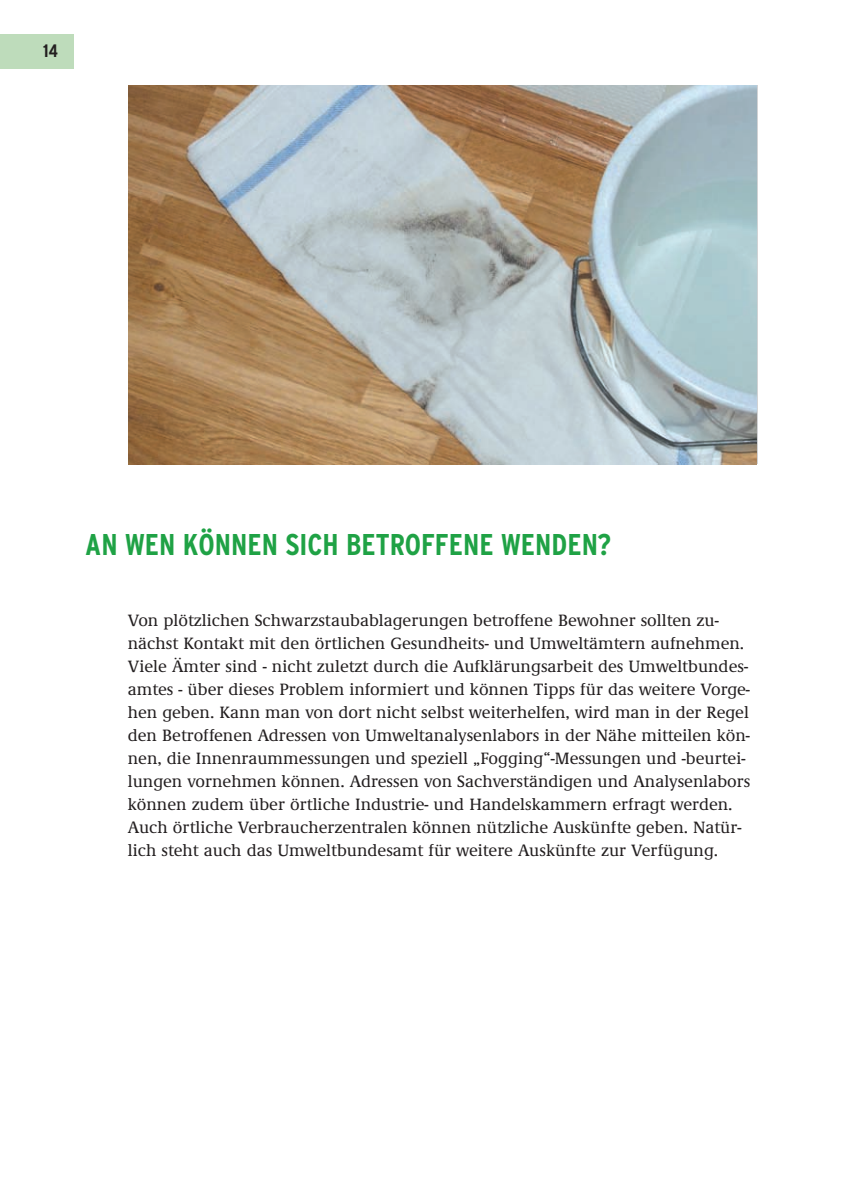
<style>
.page{position:relative;width:842px;height:1191px;background:#fff}
.page>*{position:absolute;margin:0;border:0;box-sizing:border-box;transform-origin:0 0}
.t1{font:700 condensed 30px "Interstate";color:#1fa245}
.t2{font:700 condensed 18px "Interstate";color:#231f20}
.t3{font:500 17px/23px "Demos EF";color:#231f20}
</style>
<div class="page">
<div style="left:0;top:34px;width:74px;height:34px;background:#bedcbb"></div>
<img style="left:128px;top:85px;width:629px;height:379px">
<p class="t2" style="left:43px;top:40px;width:16px">14</p>
<h1 class="t1" style="left:85px;top:527px;width:527px">AN WEN KÖNNEN SICH BETROFFENE WENDEN?</h1>
<p class="t3" style="left:128px;top:608px;width:624px">Von plötzlichen Schwarzstaubablagerungen betroffene Bewohner sollten zu&shy;nächst Kontakt mit den örtlichen Gesundheits- und Umweltämtern aufnehmen.<br>Viele Ämter sind - nicht zuletzt durch die Aufklärungsarbeit des Umweltbundes&shy;amtes - über dieses Problem informiert und können Tipps für das weitere Vorge&shy;hen geben. Kann man von dort nicht selbst weiterhelfen, wird man in der Regel den Betroffenen Adressen von Umweltanalysenlabors in der Nähe mitteilen kön&shy;nen, die Innenraummessungen und speziell „Fogging“-Messungen und -beurtei&shy;lungen vornehmen können. Adressen von Sachverständigen und Analysenlabors können zudem über örtliche Industrie- und Handelskammern erfragt werden.<br>Auch örtliche Verbraucherzentralen können nützliche Auskünfte geben. Natür&shy;lich steht auch das Umweltbundesamt für weitere Auskünfte zur Verfügung.</p>
</div>
